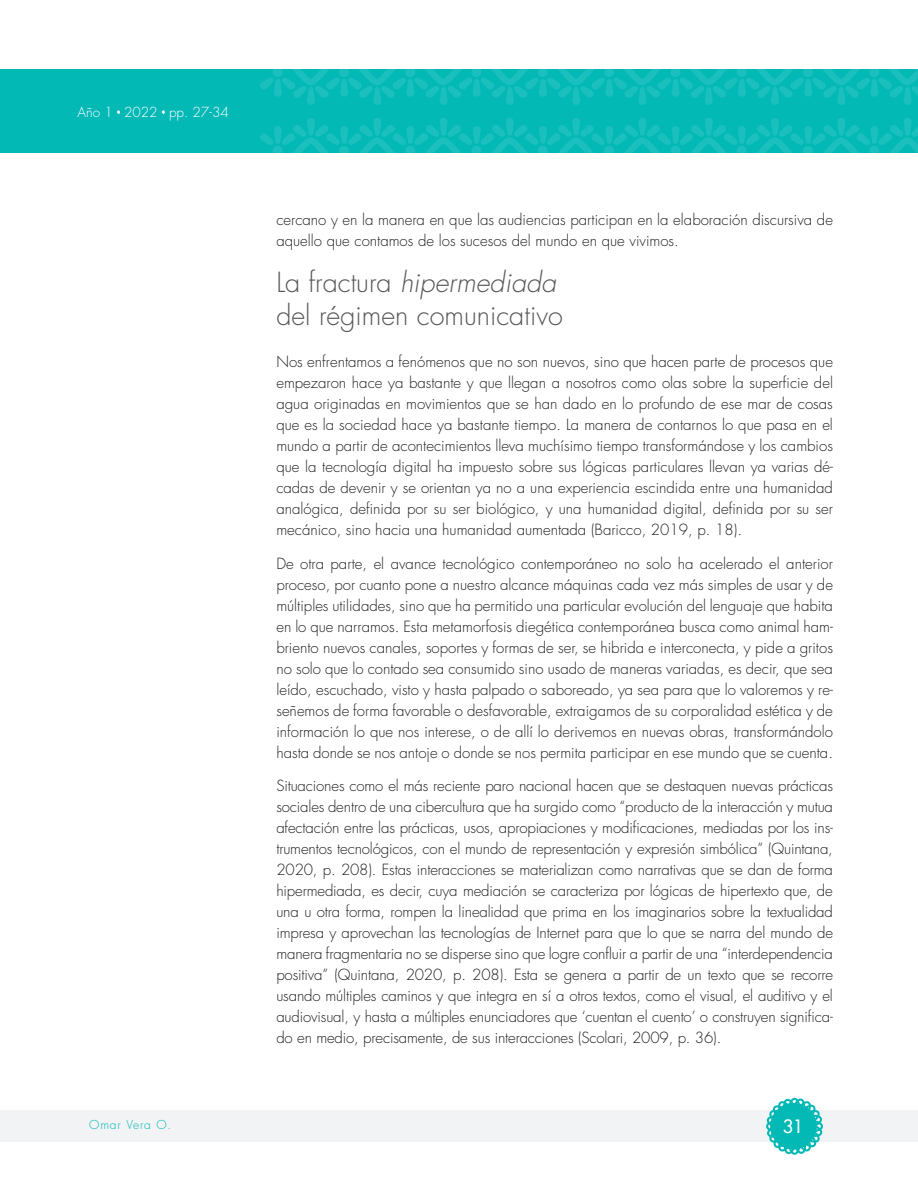
<style>
.page{position:relative;width:918px;height:1188px;background:#fff}
.page>*{position:absolute;margin:0;border:0;box-sizing:border-box;transform-origin:0 0}
.t1{font:300 27px/33px "Futura Std";color:#57585a}
.t2{font:500 18px "Futura Std";color:#fff}
.t3{font:300 15px/21px "Futura Std";color:#231f20;text-align:justify}
.t4{font:300 13.5px "Futura Std";color:#fff}
.t5{font:300 12px "Futura Std";letter-spacing:.075em;color:#03b9b6}
.s1{font-style:italic}
</style>
<div class="page">
<div style="left:0;top:1110px;width:918px;height:32px;background:#f2f3f4"></div>
<svg style="left:766px;top:1098px;width:57px;height:57px"></svg>
<div style="left:0;top:69px;width:918px;height:84px;background:#03b9b6"></div>
<svg style="left:260px;top:118px;width:658px;height:35px"></svg>
<svg style="left:869px;top:146px;width:10px;height:9px"></svg>
<svg style="left:260px;top:69px;width:658px;height:36px"></svg>
<svg style="left:869px;top:67px;width:10px;height:10px"></svg>
<svg style="left:117px;top:110px;width:3px;height:4px"></svg>
<svg style="left:162px;top:110px;width:3px;height:4px"></svg>
<p class="t4" style="left:78px;top:104px;width:153px">Año 1 2022 pp. 27-34</p>
<p class="t5" style="left:89px;top:1118px;width:84px">Omar Vera O.</p>
<p class="t3" style="left:276px;top:209px;width:558px">cercano y en la manera en que las audiencias participan en la elaboración discursiva de aquello que contamos de los sucesos del mundo en que vivimos.</p>
<h1 class="t1" style="left:276px;top:266px;width:288px">La fractura <span class="s1">hipermediada </span>del régimen comunicativo</h1>
<p class="t3" style="left:276px;top:351px;width:558px">Nos enfrentamos a fenómenos que no son nuevos, sino que hacen parte de procesos que empezaron hace ya bastante y que llegan a nosotros como olas sobre la superficie del agua originadas en movimientos que se han dado en lo profundo de ese mar de cosas que es la sociedad hace ya bastante tiempo. La manera de contarnos lo que pasa en el mundo a partir de acontecimientos lleva muchísimo tiempo transformándose y los cambios que la tecnología digital ha impuesto sobre sus lógicas particulares llevan ya varias dé&shy;cadas de devenir y se orientan ya no a una experiencia escindida entre una humanidad analógica, definida por su ser biológico, y una humanidad digital, definida por su ser mecánico, sino hacia una humanidad aumentada (Baricco, 2019, p. 18).</p>
<p class="t3" style="left:276px;top:553px;width:558px">De otra parte, el avance tecnológico contemporáneo no solo ha acelerado el anterior proceso, por cuanto pone a nuestro alcance máquinas cada vez más simples de usar y de múltiples utilidades, sino que ha permitido una particular evolución del lenguaje que habita en lo que narramos. Esta metamorfosis diegética contemporánea busca como animal ham&shy;briento nuevos canales, soportes y formas de ser, se hibrida e interconecta, y pide a gritos no solo que lo contado sea consumido sino usado de maneras variadas, es decir, que sea leído, escuchado, visto y hasta palpado o saboreado, ya sea para que lo valoremos y re&shy;señemos de forma favorable o desfavorable, extraigamos de su corporalidad estética y de información lo que nos interese, o de allí lo derivemos en nuevas obras, transformándolo hasta donde se nos antoje o donde se nos permita participar en ese mundo que se cuenta.</p>
<p class="t3" style="left:276px;top:776px;width:558px">Situaciones como el más reciente paro nacional hacen que se destaquen nuevas prácticas sociales dentro de una cibercultura que ha surgido como “producto de la interacción y mutua afectación entre las prácticas, usos, apropiaciones y modificaciones, mediadas por los ins&shy;trumentos tecnológicos, con el mundo de representación y expresión simbólica” (Quintana, 2020, p. 208). Estas interacciones se materializan como narrativas que se dan de forma hipermediada, es decir, cuya mediación se caracteriza por lógicas de hipertexto que, de una u otra forma, rompen la linealidad que prima en los imaginarios sobre la textualidad impresa y aprovechan las tecnologías de Internet para que lo que se narra del mundo de manera fragmentaria no se disperse sino que logre confluir a partir de una “interdependencia positiva” (Quintana, 2020, p. 208). Esta se genera a partir de un texto que se recorre usando múltiples caminos y que integra en sí a otros textos, como el visual, el auditivo y el audiovisual, y hasta a múltiples enunciadores que ‘cuentan el cuento’ o construyen significa&shy;do en medio, precisamente, de sus interacciones (Scolari, 2009, p. 36).</p>
<p class="t2" style="left:783px;top:1115px;width:22px">31</p>
</div>
